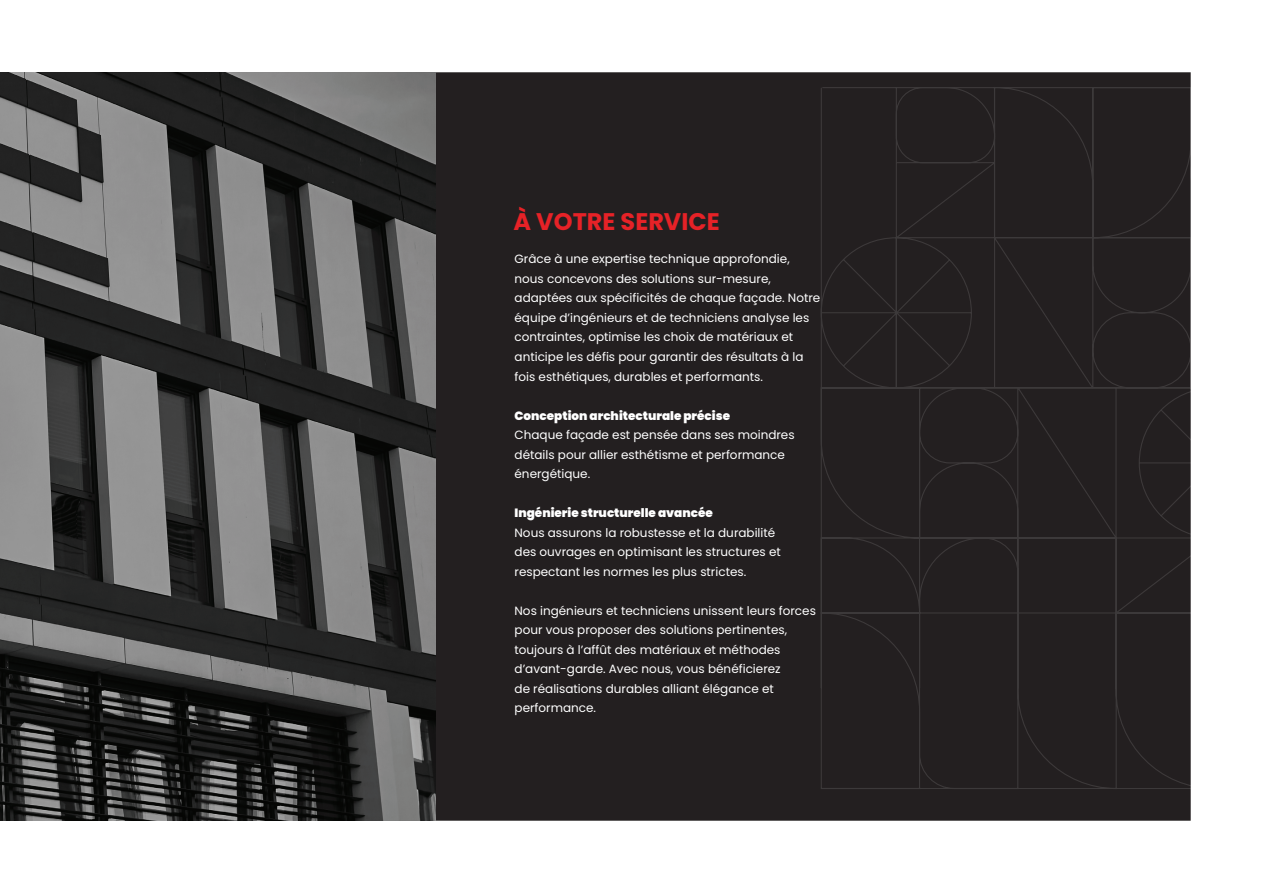
<style>
.page{position:relative;width:1263px;height:893px;background:#fff}
.page>*{position:absolute;margin:0;border:0;box-sizing:border-box;transform-origin:0 0}
.t1{font:700 24px "Poppins";color:#e62227}
.t2{font:12px/19.5px "Poppins";color:#fff}
.t3{font:900 12px "Poppins";color:#fff}
</style>
<div class="page">
<div style="left:436px;top:72px;width:755px;height:749px;background:#231f20"></div>
<img style="left:0;top:72px;width:436px;height:749px">
<div style="left:820px;top:86px;width:371px;height:704px;background:#231f20"></div>
<h1 class="t1" style="left:513px;top:207px;width:208px">À VOTRE SERVICE</h1>
<p class="t2" style="left:514px;top:250px;width:307px">Grâce à une expertise technique approfondie, nous concevons des solutions sur-mesure, adaptées aux spécificités de chaque façade. Notre équipe d’ingénieurs et de techniciens analyse les contraintes, optimise les choix de matériaux et anticipe les défis pour garantir des résultats à la fois esthétiques, durables et performants.</p>
<p class="t3" style="left:514px;top:408px;width:217px">Conception architecturale précise</p>
<p class="t2" style="left:514px;top:425px;width:282px">Chaque façade est pensée dans ses moindres détails pour allier esthétisme et performance énergétique.</p>
<p class="t3" style="left:514px;top:506px;width:200px">Ingénierie structurelle avancée</p>
<p class="t2" style="left:514px;top:523px;width:268px">Nous assurons la robustesse et la durabilité des ouvrages en optimisant les structures et respectant les normes les plus strictes.</p>
<p class="t2" style="left:514px;top:601px;width:303px">Nos ingénieurs et techniciens unissent leurs forces pour vous proposer des solutions pertinentes, toujours à l’affût des matériaux et méthodes d’avant-garde. Avec nous, vous bénéficierez<br>de réalisations durables alliant élégance et performance.</p>
</div>
